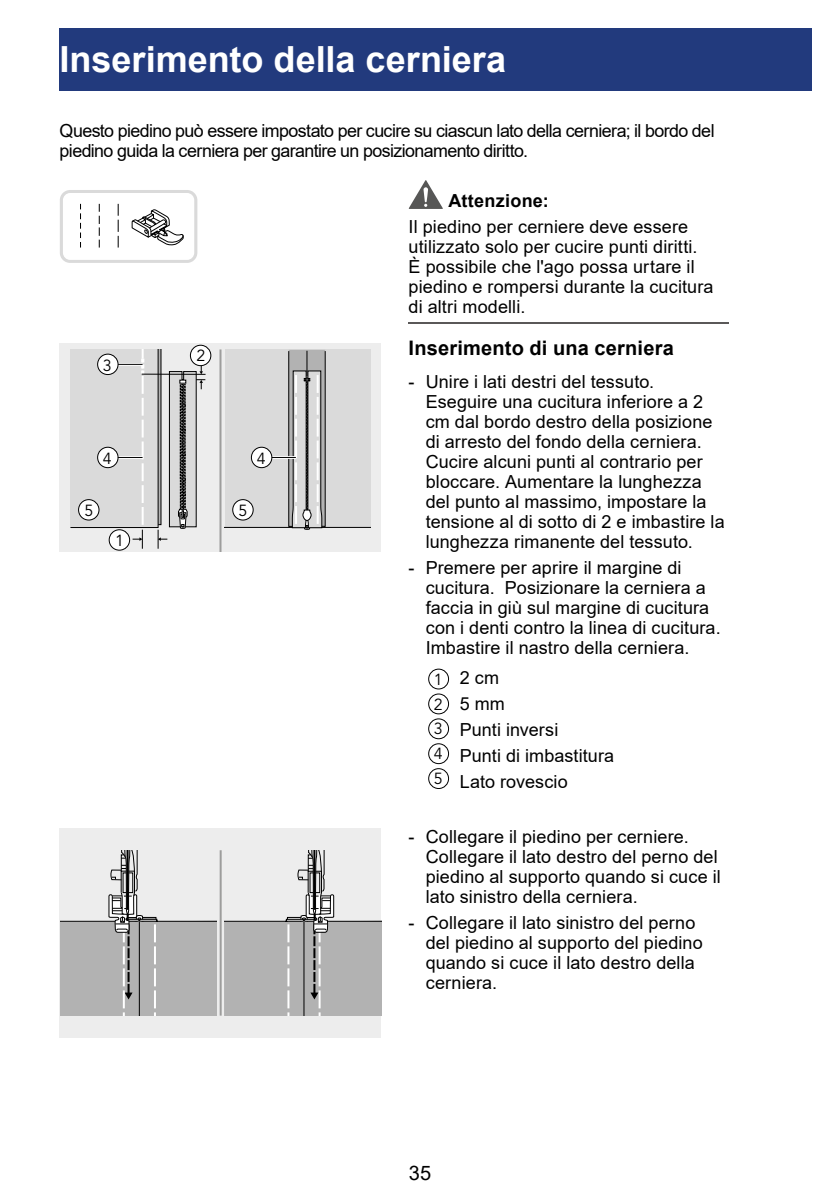
<style>
.page{position:relative;width:840px;height:1191px;background:#fff}
.page>*{position:absolute;margin:0;border:0;box-sizing:border-box;transform-origin:0 0}
.t1{font:700 36px "Arial";color:#fff}
.t2{font:700 20px "Arial";letter-spacing:.01em;color:#000}
.t3{font:20px "Arial";color:#000}
.t4{font:18px/20px "Arial";letter-spacing:.005em;color:#000}
.t5{font:18px/20px "Arial";letter-spacing:-.035em;color:#000}
.t6{font:700 18px "Arial";letter-spacing:.015em;color:#000}
.t7{font:16px/24.8px "Avenir LT Std";color:#000;text-align:justify}
</style>
<div class="page">
<div style="left:60px;top:28px;width:751px;height:63px;background:#223a7d"></div>
<svg style="left:60px;top:190px;width:137px;height:73px"></svg>
<div style="left:60px;top:343px;width:321px;height:208px;background:#ededed"></div>
<div style="left:224px;top:349px;width:146px;height:178px;background:#dadada"></div>
<hr style="left:224px;top:527px;width:146px;height:1px;background:#000">
<hr style="left:219px;top:349px;width:2px;height:202px;background:#9d9d9c">
<svg style="left:190px;top:345px;width:21px;height:21px"></svg>
<div style="left:190px;top:345px;width:21px;height:21px;border:1px solid #000;border-radius:50%"></div>
<div style="left:109px;top:529px;width:21px;height:21px;border:1px solid #000;border-radius:50%"></div>
<svg style="left:271px;top:350px;width:55px;height:179px"></svg>
<div style="left:232px;top:499px;width:21px;height:21px;background:#fff;border-radius:50%"></div>
<div style="left:232px;top:499px;width:21px;height:21px;border:1px solid #000;border-radius:50%"></div>
<svg style="left:70px;top:349px;width:135px;height:200px"></svg>
<div style="left:251px;top:447px;width:21px;height:20px;background:#fff;border-radius:50%"></div>
<div style="left:251px;top:447px;width:21px;height:21px;border:1px solid #000;border-radius:50%"></div>
<hr style="left:408px;top:322px;width:321px;height:2px;background:#5a5858">
<svg style="left:408px;top:180px;width:34px;height:29px"></svg>
<div style="left:60px;top:828px;width:321px;height:209px;background:#ededed"></div>
<svg style="left:60px;top:850px;width:156px;height:165px"></svg>
<svg style="left:225px;top:850px;width:156px;height:165px"></svg>
<hr style="left:219px;top:850px;width:2px;height:165px;background:#9d9d9c">
<div style="left:428px;top:668px;width:21px;height:21px;border:1px solid #000;border-radius:50%"></div>
<div style="left:428px;top:693px;width:21px;height:21px;border:1px solid #000;border-radius:50%"></div>
<div style="left:428px;top:718px;width:21px;height:21px;border:1px solid #000;border-radius:50%"></div>
<div style="left:428px;top:743px;width:21px;height:21px;border:1px solid #000;border-radius:50%"></div>
<div style="left:428px;top:768px;width:21px;height:21px;border:1px solid #000;border-radius:50%"></div>
<h1 class="t1" style="left:60px;top:34px;width:447px">Inserimento della cerniera</h1>
<p class="t5" style="left:60px;top:121px;width:656px">Questo piedino può essere impostato per cucire su ciascun lato della cerniera; il bordo del piedino guida la cerniera per garantire un posizionamento diritto.</p>
<p class="t7" style="left:103px;top:353px;width:10px">3</p>
<p class="t7" style="left:196px;top:344px;width:10px">2</p>
<p class="t7" style="left:103px;top:446px;width:10px">4</p>
<p class="t7" style="left:256px;top:446px;width:10px">4</p>
<p class="t7" style="left:84px;top:498px;width:10px">5</p>
<p class="t7" style="left:238px;top:498px;width:10px">5</p>
<p class="t7" style="left:115px;top:528px;width:10px">1</p>
<p class="t6" style="left:448px;top:188px;width:102px">Attenzione:</p>
<p class="t4" style="left:408px;top:216px;width:306px">Il piedino per cerniere deve essere utilizzato solo per cucire punti diritti.<br>È possibile che l'ago possa urtare il piedino e rompersi durante la cucitura di altri modelli.</p>
<p class="t2" style="left:408px;top:333px;width:266px">Inserimento di una cerniera</p>
<p class="t4" style="left:425px;top:372px;width:300px;text-indent:-17px">- Unire i lati destri del tessuto.<br>Eseguire una cucitura inferiore a 2 cm dal bordo destro della posizione di arresto del fondo della cerniera.<br>Cucire alcuni punti al contrario per bloccare. Aumentare la lunghezza del punto al massimo, impostare la tensione al di sotto di 2 e imbastire la lunghezza rimanente del tessuto.</p>
<p class="t4" style="left:425px;top:557px;width:296px;text-indent:-17px">- Premere per aprire il margine di cucitura. Posizionare la cerniera a faccia in giù sul margine di cucitura con i denti contro la linea di cucitura.<br>Imbastire il nastro della cerniera.</p>
<p class="t4" style="left:459px;top:664px;width:156px;line-height:26px">2 cm<br>5 mm<br>Punti inversi<br>Punti di imbastitura<br>Lato rovescio</p>
<p class="t7" style="left:433px;top:667px;width:11px">1<br>2<br>3<br>4<br>5</p>
<p class="t4" style="left:425px;top:827px;width:296px;text-indent:-17px">- Collegare il piedino per cerniere.<br>Collegare il lato destro del perno del piedino al supporto quando si cuce il lato sinistro della cerniera.</p>
<p class="t4" style="left:425px;top:912px;width:278px;text-indent:-17px">- Collegare il lato sinistro del perno del piedino al supporto del piedino quando si cuce il lato destro della cerniera.</p>
<p class="t3" style="left:408px;top:1159px;width:24px">35</p>
</div>
